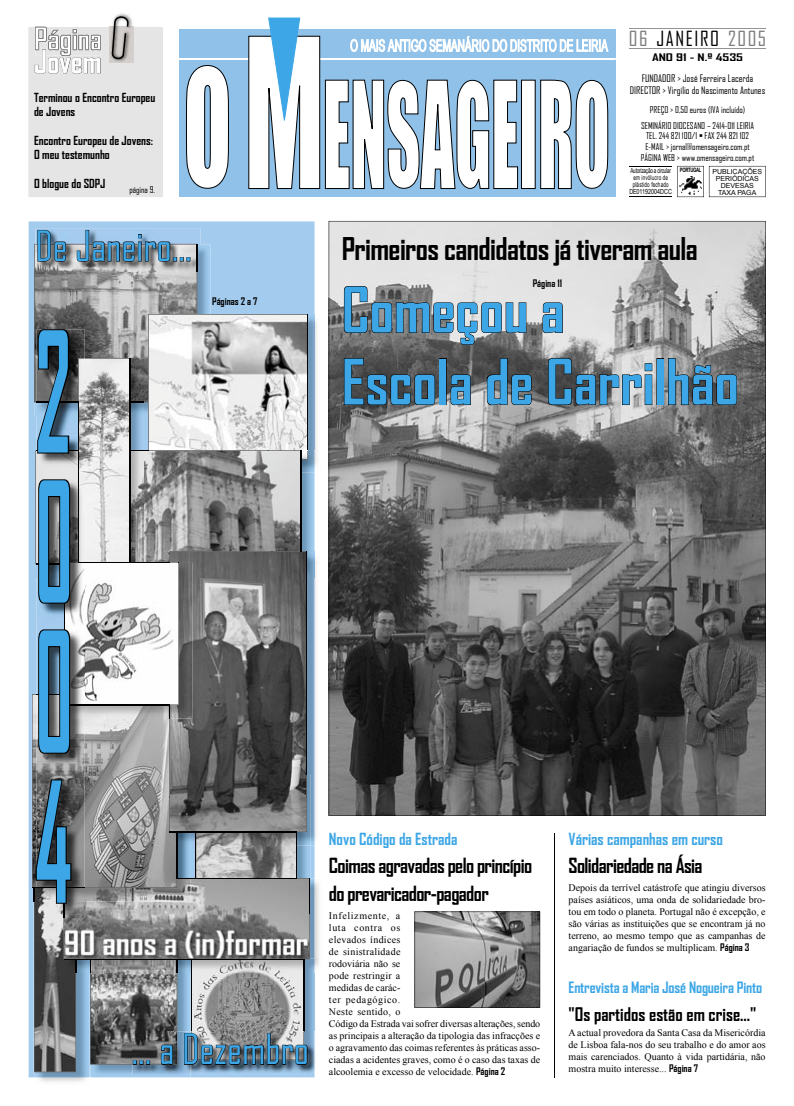
<style>
.page{position:relative;width:794px;height:1106px;background:#fff}
.page>*{position:absolute;margin:0;border:0;box-sizing:border-box;transform-origin:0 0}
.t1{font:700 160px/150px "Agency FB";color:#3ca6e6;text-align:justify;scale:.5 1}
.t2{font:700 60px/72px "Agency FB";color:#3ca6e6}
.t3{font:40px "Agency FB";color:#3ca6e6}
.t4{font:700 30px "Agency FB";letter-spacing:-.02em;color:#000}
.t5{font:700 30px "Agency FB";color:#fff}
.t6{font:700 20px/28px "Agency FB";letter-spacing:-.03em;color:#000}
.t7{font:20px "Agency FB";letter-spacing:.08em;color:#000}
.t8{font:700 18px "Agency FB";color:#000}
.t9{font:700 16px "Agency FB";color:#3ca6e6}
.t10{font:700 15px "Agency FB";letter-spacing:-.01em;color:#3ca6e6}
.t11{font:700 12px/14.4px "Agency FB";color:#000}
.t12{font:10px/12px "Times New Roman";color:#000;text-align:justify}
.t13{font:10px/12px "Agency FB";color:#000;text-align:center}
.t14{font:700 10px "Agency FB";color:#000}
.t15{font:700 10px "Agency FB";color:#000;scale:1.5 1}
.t16{font:9px/10.8px "Agency FB";color:#000;text-align:center}
.t17{font:7px/7px "Arial Narrow";color:#000;text-align:center;scale:.8 1}
.t18{font:7px/7px "Arial";color:#000;text-align:center}
.t19{font:700 6px "Arial";letter-spacing:-.07em;color:#000;scale:.7 1}
.s1{color:#7b7c7c}
.s2{font-family:"Agency FB";font-weight:700}
</style>
<div class="page">
<hr style="left:709px;top:166px;width:1px;height:31px;background:#000">
<hr style="left:709px;top:197px;width:56px;height:1px;background:#000">
<hr style="left:765px;top:166px;width:1px;height:31px;background:#000">
<hr style="left:709px;top:166px;width:56px;height:1px;background:#000">
<hr style="left:677px;top:166px;width:1px;height:31px;background:#000">
<hr style="left:703px;top:166px;width:1px;height:31px;background:#000">
<svg style="left:677px;top:197px;width:33px;height:1px"></svg>
<svg style="left:677px;top:166px;width:33px;height:1px"></svg>
<hr style="left:629px;top:166px;width:43px;height:1px;background:#000">
<img style="left:679px;top:176px;width:23px;height:19px">
<hr style="left:629px;top:28px;width:136px;height:1px;background:#939393">
<hr style="left:629px;top:48px;width:136px;height:1px;background:#939393">
<img style="left:330px;top:222px;width:435px;height:593px">
<hr style="left:329px;top:221px;width:1px;height:594px;background:#000">
<hr style="left:329px;top:815px;width:436px;height:1px;background:#000">
<hr style="left:765px;top:221px;width:1px;height:594px;background:#000">
<hr style="left:329px;top:221px;width:436px;height:1px;background:#000">
<svg style="left:29px;top:221px;width:285px;height:856px;background:#a4cbec"></svg>
<img style="left:91px;top:845px;width:100px;height:233px">
<img style="left:91px;top:972px;width:86px;height:92px">
<img style="left:305px;top:972px;width:10px;height:59px">
<img style="left:191px;top:972px;width:114px;height:59px">
<hr style="left:629px;top:197px;width:43px;height:1px;background:#000">
<div style="left:179px;top:29px;width:437px;height:167px;background:#90c1e9"></div>
<hr style="left:179px;top:58px;width:437px;height:2px;background:#fff">
<svg style="left:186px;top:65px;width:43px;height:123px;background:#d6dee5"></svg>
<svg style="left:249px;top:18px;width:359px;height:171px"></svg>
<svg style="left:343px;top:285px;width:184px;height:60px;background:#989898"></svg>
<svg style="left:542px;top:302px;width:21px;height:31px"></svg>
<svg style="left:343px;top:357px;width:92px;height:48px;background:#424242"></svg>
<div style="left:439px;top:358px;width:7px;height:47px;border:1px solid #000"></div>
<svg style="left:450px;top:374px;width:21px;height:31px"></svg>
<svg style="left:486px;top:357px;width:46px;height:49px;background:#585858"></svg>
<svg style="left:547px;top:357px;width:106px;height:48px;background:#787878"></svg>
<div style="left:656px;top:358px;width:8px;height:47px;border:1px solid #000"></div>
<svg style="left:667px;top:357px;width:70px;height:48px;background:#606060"></svg>
<hr style="left:554px;top:833px;width:1px;height:244px;background:#000">
<img style="left:116px;top:13px;width:13px;height:3px">
<svg style="left:28px;top:16px;width:135px;height:181px;background:#dfdfdf"></svg>
<img style="left:314px;top:314px;width:3px;height:152px">
<img style="left:308px;top:314px;width:6px;height:137px">
<img style="left:36px;top:228px;width:165px;height:1px">
<img style="left:133px;top:1031px;width:182px;height:43px">
<img style="left:133px;top:1031px;width:44px;height:33px">
<svg style="left:133px;top:1060px;width:17px;height:4px"></svg>
<svg style="left:160px;top:1044px;width:13px;height:21px"></svg>
<svg style="left:184px;top:1031px;width:124px;height:34px;background:#6b6f72"></svg>
<img style="left:308px;top:451px;width:7px;height:101px">
<svg style="left:314px;top:451px;width:1px;height:22px"></svg>
<img style="left:297px;top:845px;width:13px;height:33px">
<img style="left:196px;top:845px;width:101px;height:33px">
<img style="left:34px;top:1072px;width:55px;height:10px">
<img style="left:310px;top:878px;width:9px;height:89px">
<img style="left:91px;top:959px;width:86px;height:13px">
<img style="left:192px;top:958px;width:125px;height:14px">
<img style="left:310px;top:879px;width:1px;height:34px">
<img style="left:192px;top:959px;width:112px;height:1px">
<svg style="left:177px;top:959px;width:15px;height:13px"></svg>
<svg style="left:304px;top:959px;width:6px;height:13px"></svg>
<img style="left:91px;top:878px;width:219px;height:81px">
<img style="left:415px;top:912px;width:124px;height:95px">
<hr style="left:414px;top:911px;width:1px;height:96px;background:#000">
<hr style="left:415px;top:1007px;width:125px;height:1px;background:#000">
<hr style="left:539px;top:911px;width:1px;height:96px;background:#000">
<hr style="left:415px;top:911px;width:125px;height:1px;background:#000">
<img style="left:177px;top:845px;width:13px;height:33px">
<img style="left:91px;top:879px;width:99px;height:22px">
<img style="left:91px;top:718px;width:78px;height:136px">
<svg style="left:177px;top:878px;width:20px;height:1px"></svg>
<img style="left:91px;top:854px;width:86px;height:33px">
<img style="left:148px;top:822px;width:29px;height:33px">
<img style="left:308px;top:552px;width:9px;height:293px">
<svg style="left:314px;top:552px;width:1px;height:25px"></svg>
<img style="left:297px;top:774px;width:13px;height:71px">
<img style="left:197px;top:831px;width:99px;height:14px">
<img style="left:192px;top:604px;width:80px;height:192px">
<img style="left:169px;top:718px;width:1px;height:114px">
<img style="left:307px;top:604px;width:1px;height:170px">
<svg style="left:296px;top:831px;width:1px;height:14px"></svg>
<svg style="left:170px;top:831px;width:27px;height:14px"></svg>
<img style="left:170px;top:796px;width:137px;height:35px">
<img style="left:170px;top:691px;width:34px;height:106px">
<img style="left:272px;top:604px;width:35px;height:193px">
<img style="left:91px;top:705px;width:78px;height:13px">
<img style="left:171px;top:604px;width:21px;height:114px">
<svg style="left:169px;top:705px;width:2px;height:13px"></svg>
<img style="left:78px;top:604px;width:101px;height:101px">
<img style="left:37px;top:604px;width:41px;height:24px">
<img style="left:64px;top:604px;width:1px;height:24px">
<svg style="left:34px;top:229px;width:274px;height:375px;background:#a1a7ac"></svg>
<svg style="left:32px;top:628px;width:59px;height:444px;background:#6f7579"></svg>
<h3 class="t5" style="left:34px;top:43px;width:69px">Jovem</h3>
<p class="t11" style="left:34px;top:90px;width:123px">Terminou o Encontro Europeu de Jovens</p>
<p class="t11" style="left:34px;top:133px;width:120px">Encontro Europeu de Jovens:<br>O meu testemunho</p>
<p class="t11" style="left:34px;top:176px;width:73px">O blogue do SDPJ</p>
<p class="t16" style="left:129px;top:184px;width:27px">página 9.</p>
<h3 class="t3" style="left:35px;top:222px;width:158px">De Janeiro...</h3>
<h1 class="t1" style="left:35px;top:314px;width:76px">2<br>0<br>0<br>4</h1>
<p class="t14" style="left:212px;top:295px;width:47px">Páginas 2 a 7</p>
<h3 class="t3" style="left:132px;top:1024px;width:179px">... a Dezembro</h3>
<h3 class="t7" style="left:629px;top:27px;width:139px"><span class="s1">06</span> JANEIRO <span class="s1">2005</span></h3>
<p class="t15" style="left:652px;top:51px;width:62px">ANO 91 - N.º 4535</p>
<p class="t13" style="left:630px;top:72px;width:137px">FUNDADOR &gt; José Ferreira Lacerda<br>DIRECTOR &gt; Virgílio do Nascimento Antunes</p>
<p class="t16" style="left:641px;top:102px;width:115px;line-height:15.6px">PREÇO &gt; 0,50 euros (IVA incluído)<br>SEMINÁRIO DIOCESANO – 2414-011 LEIRIA</p>
<p class="t16" style="left:641px;top:130px;width:115px">TEL. 244 821 100/1 • FAX 244 821 102<br>E-MAIL &gt; jornal@omensageiro.com.pt<br>PÁGINA WEB &gt; www.omensageiro.com.pt</p>
<p class="t17" style="left:629px;top:167px;width:55px">Autorização a circular em invólucro de plástido fechado<br>DE01192004DCC</p>
<p class="t18" style="left:712px;top:168px;width:51px">PU BLI CA ÇÕES<br>PERIÓDICAS<br>DEVESAS<br>TAXA PAGA</p>
<p class="t19" style="left:680px;top:166px;width:32px">POR TU GAL</p>
<h3 class="t4" style="left:342px;top:230px;width:358px">Primeiros candidatos já tiveram aula</h3>
<h2 class="t2" style="left:342px;top:272px;width:399px">Começou a<br>Escola de Carrilhão</h2>
<p class="t14" style="left:533px;top:277px;width:31px">Página 11</p>
<h3 class="t9" style="left:329px;top:829px;width:130px">Novo Código da Estrada</h3>
<h3 class="t6" style="left:329px;top:851px;width:205px">Coimas agravadas pelo princípio do prevaricador-pagador</h3>
<p class="t12" style="left:329px;top:909px;width:213px;text-align:left">Infelizmente, a<br>luta contra os<br>elevados índices<br>de sinistralidade<br>rodoviária não se<br>pode restringir a<br>medidas de carác-<br>ter pedagógico.<br>Neste sentido, o<br>Código da Estrada vai sofrer diversas alterações, sendo as principais a alteração da tipologia das infracções e o agravamento das coimas referentes às práticas asso&shy;ciadas a acidentes graves, como é o caso das taxas de alcoolemia e excesso de velocidade. <span class="s2">Página 2</span></p>
<h3 class="t9" style="left:568px;top:829px;width:156px">Várias campanhas em curso</h3>
<h3 class="t6" style="left:568px;top:851px;width:135px">Solidariedade na Ásia</h3>
<p class="t12" style="left:568px;top:881px;width:199px">Depois da terrível catástrofe que atingiu diversos países asiáticos, uma onda de solidariedade bro&shy;tou em todo o planeta. Portugal não é excepção, e são várias as instituições que se encontram já no terreno, ao mesmo tempo que as campanhas de angariação de fundos se multiplicam. <span class="s2">Página 3</span></p>
<h3 class="t10" style="left:568px;top:978px;width:195px">Entrevista a Maria José Nogueira Pinto</h3>
<h3 class="t8" style="left:568px;top:1003px;width:189px">"Os partidos estão em crise..."</h3>
<p class="t12" style="left:568px;top:1026px;width:199px">A actual provedora da Santa Casa da Misericórdia de Lisboa fala-nos do seu trabalho e do amor aos mais carenciados. Quanto à vida partidária, não mostra muito interesse... <span class="s2">Página 7</span></p>
</div>
